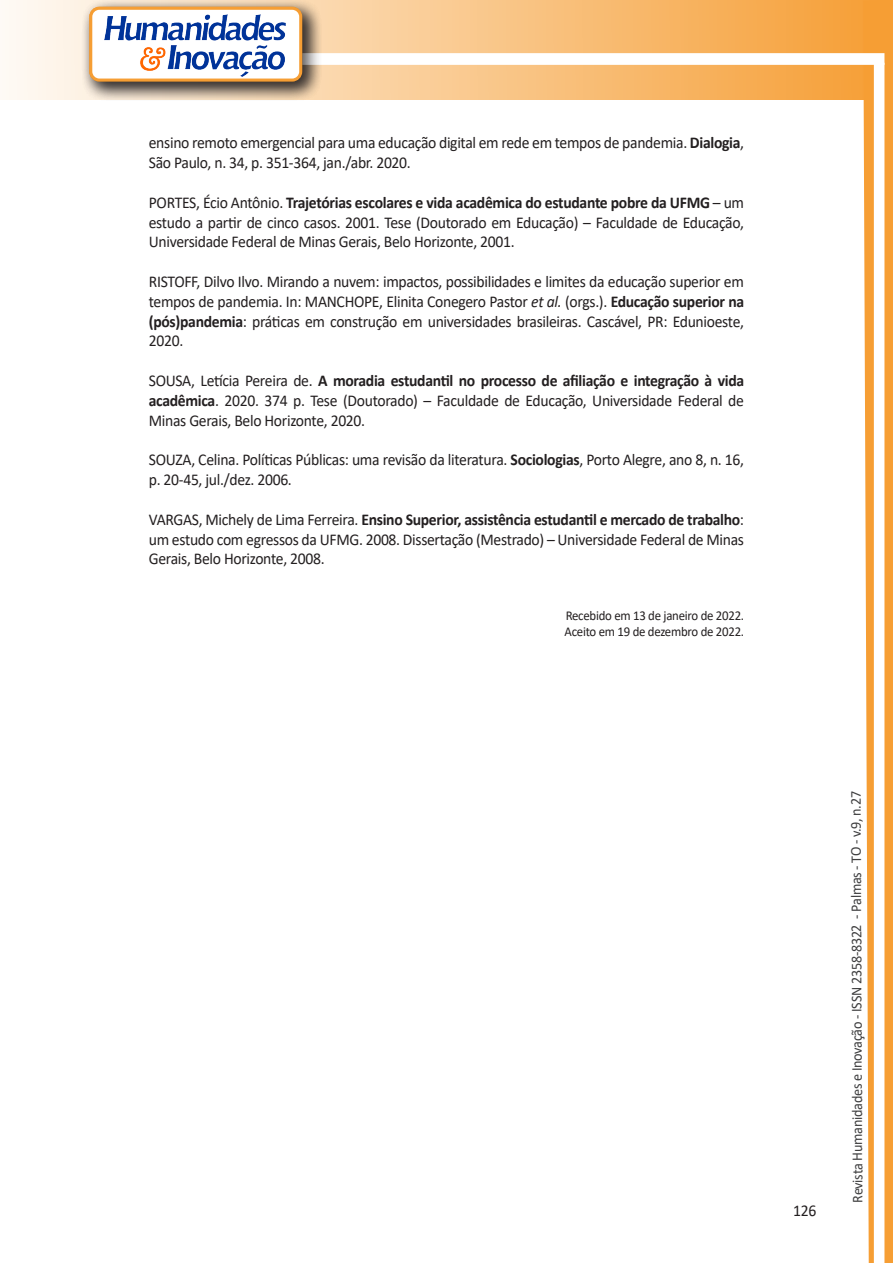
<style>
.page{position:relative;width:893px;height:1263px;background:#fff}
.page>*{position:absolute;margin:0;border:0;box-sizing:border-box;transform-origin:0 0}
.texto{font:16.5px/19.8px "Calibri";letter-spacing:-.02em;color:#231f20;text-align:justify;scale:.95 1}
.t1{font:15px "Calibri";letter-spacing:-.025em;color:#3e3e3f;scale:.95 1}
.texto-2{font:13.5px "Calibri";letter-spacing:-.02em;color:#231f20;scale:.95 1}
.s1{font-weight:700}
.s2{font-style:italic}
</style>
<div class="page">
<svg style="left:5px;top:0;width:858px;height:100px;background:#f9c484"></svg>
<div style="left:302px;top:53px;width:582px;height:12px;background:#fff;border:2px solid #fff"></div>
<svg style="left:863px;top:0;width:30px;height:1263px"></svg>
<div style="left:81px;top:0;width:241px;height:102px;background:#231f20;opacity:.75"></div>
<div style="left:91px;top:8px;width:210px;height:72px;background:#fff;border-radius:9px"></div>
<img style="left:104px;top:14px;width:181px;height:62px">
<div style="left:89px;top:7px;width:213px;height:75px;border:3px solid #f69e34;border-radius:9px"></div>
<p class="texto" style="left:149px;top:133px;width:628px">ensino remoto emergencial para uma educação digital em rede em tempos de pandemia. <span class="s1">Dialogia</span>,<br>São Paulo, n. 34, p. 351-364, jan./abr. 2020.</p>
<p class="texto" style="left:149px;top:192px;width:628px">PORTES, Écio Antônio. <span class="s1">Trajetórias escolares e vida acadêmica do estudante pobre da UFMG</span> – um estudo a partir de cinco casos. 2001. Tese (Doutorado em Educação) – Faculdade de Educação, Universidade Federal de Minas Gerais, Belo Horizonte, 2001.</p>
<p class="texto" style="left:149px;top:271px;width:628px">RISTOFF, Dilvo Ilvo. Mirando a nuvem: impactos, possibilidades e limites da educação superior em tempos de pandemia. In: MANCHOPE, Elinita Conegero Pastor <span class="s2">et al.</span> (orgs.). <span class="s1">Educação superior na (pós)pandemia</span>: práticas em construção em universidades brasileiras. Cascável, PR: Edunioeste, 2020.</p>
<p class="texto" style="left:149px;top:370px;width:628px">SOUSA, Letícia Pereira de. <span class="s1">A moradia estudantil no processo de afiliação e integração à vida acadêmica</span>. 2020. 374 p. Tese (Doutorado) – Faculdade de Educação, Universidade Federal de Minas Gerais, Belo Horizonte, 2020.</p>
<p class="texto" style="left:149px;top:449px;width:628px">SOUZA, Celina. Políticas Públicas: uma revisão da literatura. <span class="s1">Sociologias</span>, Porto Alegre, ano 8, n. 16, p. 20-45, jul./dez. 2006.</p>
<p class="texto" style="left:149px;top:509px;width:628px">VARGAS, Michely de Lima Ferreira. <span class="s1">Ensino Superior, assistência estudantil e mercado de trabalho</span>: um estudo com egressos da UFMG. 2008. Dissertação (Mestrado) – Universidade Federal de Minas Gerais, Belo Horizonte, 2008.</p>
<p class="texto-2" style="left:566px;top:606px;width:189px">Recebido em 13 de janeiro de 2022.</p>
<p class="texto-2" style="left:565px;top:622px;width:190px">Aceito em 19 de dezembro de 2022.</p>
<p class="texto" style="left:793px;top:1200px;width:26px">126</p>
<p class="t1" style="left:846px;top:1203px;width:435px;rotate:-90deg">Revista Humanidades e Inovação - ISSN 2358-8322 - Palmas - TO - v.9, n.27</p>
</div>
